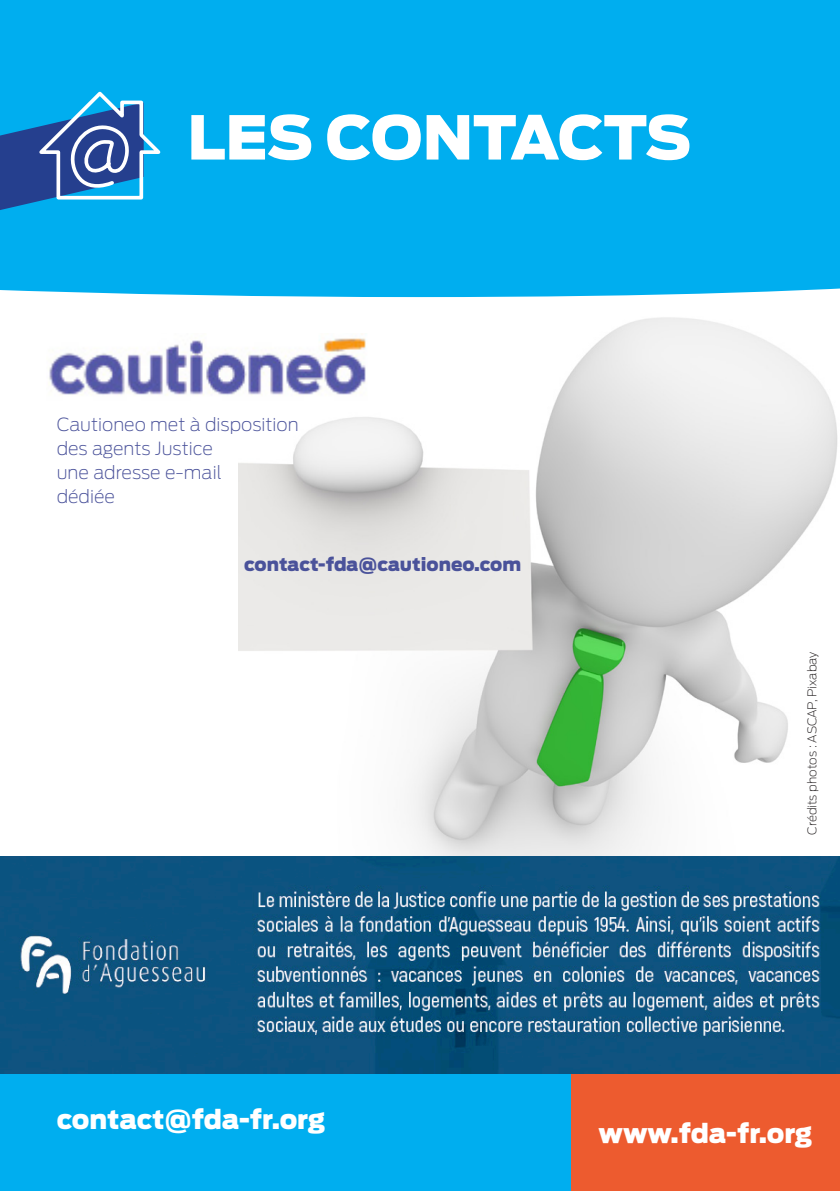
<style>
.page{position:relative;width:840px;height:1191px;background:#fff}
.page>*{position:absolute;margin:0;border:0;box-sizing:border-box;transform-origin:0 0}
.t1{font:900 60px "Antenna";letter-spacing:-.01em;color:#fff}
.t2{font:900 26px "Antenna";color:#fff}
.t3{font:200 18px/24px "Antenna";color:#4a529a}
.t4{font:900 18px "Antenna";color:#4a529a}
.t5{font:200 12px "Antenna";letter-spacing:-.005em;color:#231f20}
</style>
<div class="page">
<div style="left:0;top:0;width:839px;height:1191px;background:#00aeef"></div>
<div style="left:0;top:288px;width:839px;height:568px;background:#fff"></div>
<img style="left:238px;top:317px;width:601px;height:539px">
<img style="left:46px;top:334px;width:340px;height:69px">
<svg style="left:0;top:91px;width:161px;height:119px"></svg>
<img style="left:0;top:856px;width:839px;height:217px">
<div style="left:571px;top:1074px;width:268px;height:117px;background:#ed5b2f"></div>
<p class="t1" style="left:187px;top:102px;width:505px">LES CONTACTS</p>
<p class="t3" style="left:57px;top:412px;width:243px">Cautioneo met à disposition des agents Justice<br>une adresse e-mail<br>dédiée</p>
<p class="t4" style="left:244px;top:554px;width:278px">contact-fda@cautioneo.com</p>
<p class="t5" style="left:804px;top:834px;width:185px;rotate:-90deg">Crédits photos : ASCAP, Pixabay</p>
<p class="t2" style="left:57px;top:1103px;width:270px">contact@fda-fr.org</p>
<p class="t2" style="left:598px;top:1118px;width:215px">www.fda-fr.org</p>
</div>
